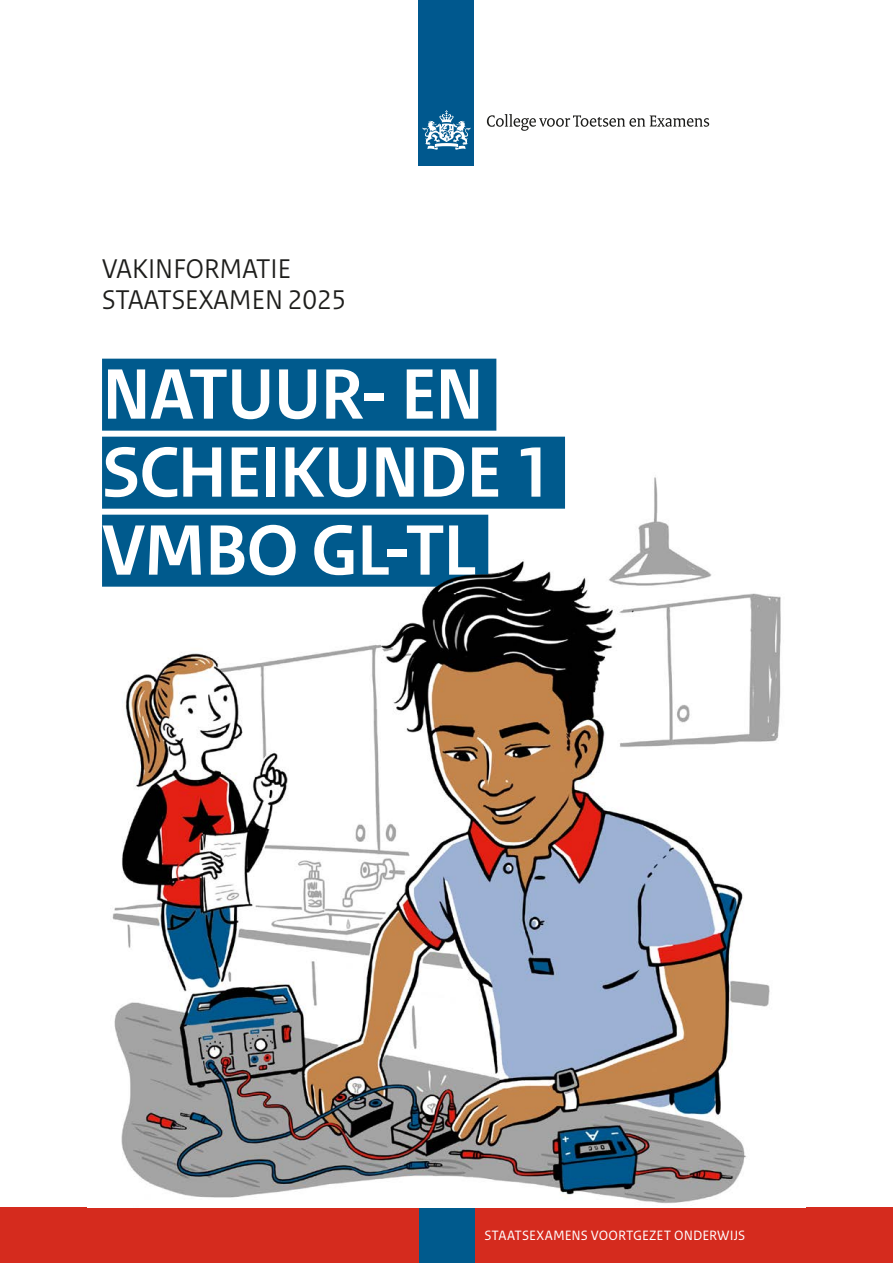
<style>
.page{position:relative;width:893px;height:1263px;background:#fff}
.page>*{position:absolute;margin:0;border:0;box-sizing:border-box;transform-origin:0 0}
.H1_titel{font:700 75px/78px "Rijksoverheid Sans Heading";letter-spacing:-.015em;color:#fff}
.P_subtitel{font:28.5px "Rijksoverheid Sans Heading";color:#1d1d1b}
.t1{font:14.25px "Rijksoverheid Sans Text";letter-spacing:.005em;color:#fff}
</style>
<div class="page">
<div style="left:0;top:1208px;width:893px;height:55px;background:#d52b1e"></div>
<div style="left:419px;top:1208px;width:55px;height:55px;background:#005a8d"></div>
<img style="left:102px;top:464px;width:679px;height:740px">
<div style="left:419px;top:0;width:55px;height:165px;background:#00588e"></div>
<svg style="left:423px;top:110px;width:47px;height:40px"></svg>
<svg style="left:487px;top:114px;width:222px;height:17px"></svg>
<div style="left:102px;top:359px;width:394px;height:72px;background:#005a8d"></div>
<div style="left:102px;top:437px;width:463px;height:72px;background:#005a8d"></div>
<div style="left:102px;top:515px;width:386px;height:72px;background:#005a8d"></div>
<img style="left:419px;top:560px;width:112px;height:32px">
<p class="P_subtitel" style="left:102px;top:252px;width:191px">VAKINFORMATIE</p>
<p class="P_subtitel" style="left:102px;top:283px;width:246px">STAATSEXAMEN 2025</p>
<h1 class="H1_titel" style="left:102px;top:357px;width:452px">NATUUR- EN<br>SCHEIKUNDE 1<br>VMBO GL-TL</h1>
<p class="t1" style="left:484px;top:1227px;width:263px">STAATSEXAMENS VOORTGEZET ONDERWIJS</p>
</div>
